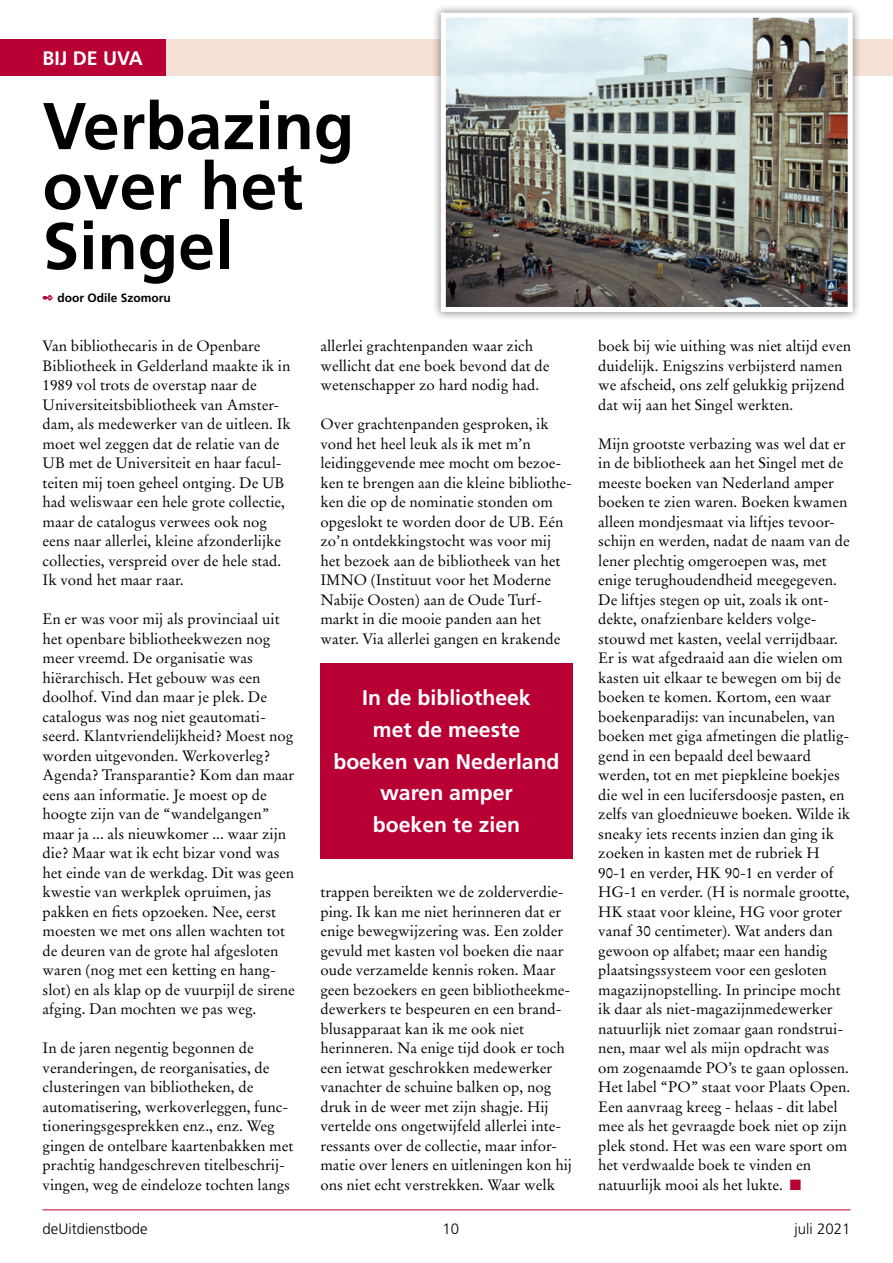
<style>
.page{position:relative;width:893px;height:1263px;background:#fff}
.page>*{position:absolute;margin:0;border:0;box-sizing:border-box;transform-origin:0 0}
.t1{font:700 66px/60px "Frutiger";color:#000}
.t2{font:700 21.15px/31.8px "Frutiger";color:#fff;text-align:center}
.t3{font:700 19.5px "Frutiger";color:#fff}
.t4{font:15px/19.5px "Stempel Garamond";color:#000}
.t5{font:300 15px "Frutiger";color:#000}
.t6{font:700 12px "Frutiger";color:#000}
.s1{color:#b90035}
</style>
<div class="page">
<hr style="left:43px;top:1209px;width:807px;height:1px;background:#b90035">
<div style="left:62px;top:39px;width:831px;height:36px;background:#f5e1d6"></div>
<div style="left:0;top:39px;width:166px;height:36px;background:#b90035"></div>
<div style="left:432px;top:4px;width:429px;height:317px;background:#000;opacity:.5"></div>
<img style="left:447px;top:19px;width:400px;height:287px">
<div style="left:441px;top:13px;width:412px;height:299px;border:5px solid #fff"></div>
<div style="left:320px;top:663px;width:253px;height:195px;background:#b90035"></div>
<h3 class="t3" style="left:43px;top:46px;width:102px">BIJ DE UVA</h3>
<h1 class="t1" style="left:43px;top:97px;width:313px">Verbazing over het<br>Singel</h1>
<p class="t6" style="left:43px;top:290px;width:130px"><span class="s1">✒</span> door Odile Szomoru</p>
<p class="t4" style="left:43px;top:336px;width:250px">Van bibliothecaris in de Openbare Bibliotheek in Gelderland maakte ik in 1989 vol trots de overstap naar de Universiteitsbibliotheek van Amster&shy;dam, als medewerker van de uitleen. Ik moet wel zeggen dat de relatie van de UB met de Universiteit en haar facul&shy;teiten mij toen geheel ontging. De UB had weliswaar een hele grote collectie, maar de catalogus verwees ook nog eens naar allerlei, kleine afzonderlijke collecties, verspreid over de hele stad.<br>Ik vond het maar raar.</p>
<p class="t4" style="left:43px;top:609px;width:254px">En er was voor mij als provinciaal uit het openbare bibliotheekwezen nog meer vreemd. De organisatie was hiërarchisch. Het gebouw was een doolhof. Vind dan maar je plek. De catalogus was nog niet geautomati&shy;seerd. Klantvriendelijkheid? Moest nog worden uitgevonden. Werkoverleg?<br>Agenda? Transparantie? Kom dan maar eens aan informatie. Je moest op de hoogte zijn van de “wandelgangen” maar ja ... als nieuwkomer ... waar zijn die? Maar wat ik echt bizar vond was het einde van de werkdag. Dit was geen kwestie van werkplek opruimen, jas pakken en fiets opzoeken. Nee, eerst moesten we met ons allen wachten tot de deuren van de grote hal afgesloten waren (nog met een ketting en hang&shy;slot) en als klap op de vuurpijl de sirene afging. Dan mochten we pas weg.</p>
<p class="t4" style="left:43px;top:1038px;width:252px">In de jaren negentig begonnen de veranderingen, de reorganisaties, de clusteringen van bibliotheken, de automatisering, werkoverleggen, func&shy;tioneringsgesprekken enz., enz. Weg gingen de ontelbare kaartenbakken met prachtig handgeschreven titelbeschrij&shy;vingen, weg de eindeloze tochten langs</p>
<p class="t4" style="left:320px;top:336px;width:231px">allerlei grachtenpanden waar zich wellicht dat ene boek bevond dat de wetenschapper zo hard nodig had.</p>
<p class="t4" style="left:320px;top:414px;width:253px">Over grachtenpanden gesproken, ik vond het heel leuk als ik met m’n leidinggevende mee mocht om bezoe&shy;ken te brengen aan die kleine bibliothe&shy;ken die op de nominatie stonden om opgeslokt te worden door de UB. Eén zo’n ontdekkingstocht was voor mij het bezoek aan de bibliotheek van het IMNO (Instituut voor het Moderne Nabije Oosten) aan de Oude Turf&shy;markt in die mooie panden aan het water. Via allerlei gangen en krakende</p>
<h2 class="t2" style="left:333px;top:682px;width:228px">In de bibliotheek<br>met de meeste boeken van Nederland waren amper<br>boeken te zien</h2>
<p class="t4" style="left:320px;top:882px;width:253px">trappen bereikten we de zolderverdie&shy;ping. Ik kan me niet herinneren dat er enige bewegwijzering was. Een zolder gevuld met kasten vol boeken die naar oude verzamelde kennis roken. Maar geen bezoekers en geen bibliotheekme&shy;dewerkers te bespeuren en een brand&shy;blusapparaat kan ik me ook niet herinneren. Na enige tijd dook er toch een ietwat geschrokken medewerker vanachter de schuine balken op, nog druk in de weer met zijn shagje. Hij vertelde ons ongetwijfeld allerlei inte&shy;ressants over de collectie, maar infor&shy;matie over leners en uitleningen kon hij ons niet echt verstrekken. Waar welk</p>
<p class="t4" style="left:598px;top:336px;width:254px">boek bij wie uithing was niet altijd even duidelijk. Enigszins verbijsterd namen we afscheid, ons zelf gelukkig prijzend dat wij aan het Singel werkten.</p>
<p class="t4" style="left:598px;top:434px;width:254px">Mijn grootste verbazing was wel dat er in de bibliotheek aan het Singel met de meeste boeken van Nederland amper boeken te zien waren. Boeken kwamen alleen mondjesmaat via liftjes tevoor&shy;schijn en werden, nadat de naam van de lener plechtig omgeroepen was, met enige terughoudendheid meegegeven.<br>De liftjes stegen op uit, zoals ik ont&shy;dekte, onafzienbare kelders volge&shy;stouwd met kasten, veelal verrijdbaar.<br>Er is wat afgedraaid aan die wielen om kasten uit elkaar te bewegen om bij de boeken te komen. Kortom, een waar boekenparadijs: van incunabelen, van boeken met giga afmetingen die platlig&shy;gend in een bepaald deel bewaard werden, tot en met piepkleine boekjes die wel in een lucifersdoosje pasten, en zelfs van gloednieuwe boeken. Wilde ik sneaky iets recents inzien dan ging ik zoeken in kasten met de rubriek H 90-1 en verder, HK 90-1 en verder of HG-1 en verder. (H is normale grootte, HK staat voor kleine, HG voor groter vanaf 30 centimeter). Wat anders dan gewoon op alfabet; maar een handig plaatsingssysteem voor een gesloten magazijnopstelling. In principe mocht ik daar als niet-magazijnmedewerker natuurlijk niet zomaar gaan rondstrui&shy;nen, maar wel als mijn opdracht was om zogenaamde PO’s te gaan oplossen.<br>Het label “PO” staat voor Plaats Open.<br>Een aanvraag kreeg - helaas - dit label mee als het gevraagde boek niet op zijn plek stond. Het was een ware sport om het verdwaalde boek te vinden en natuurlijk mooi als het lukte. <span class="s1">■</span></p>
<p class="t5" style="left:43px;top:1221px;width:107px">deUitdienstbode</p>
<p class="t5" style="left:442px;top:1221px;width:18px">10</p>
<p class="t5" style="left:795px;top:1221px;width:57px">juli 2021</p>
</div>
